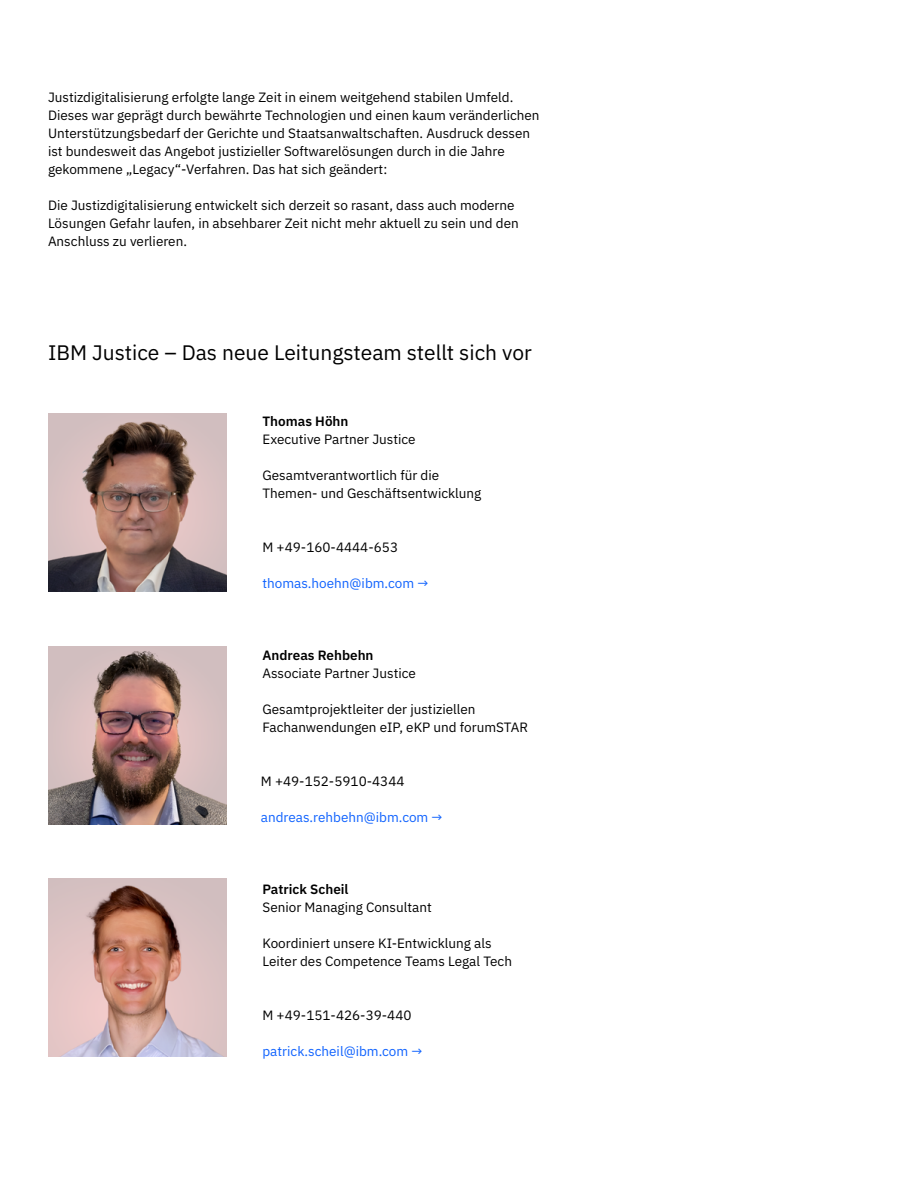
<style>
.page{position:relative;width:918px;height:1188px;background:#fff}
.page>*{position:absolute;margin:0;border:0;box-sizing:border-box;transform-origin:0 0}
.t1{font:21px "IBM Plex Sans";color:#000}
.t2{font:13.5px/18px "IBM Plex Sans";color:#000}
.t3{font:13.5px "IBM Plex Sans";color:#0f62fe}
.t4{font:13.5px "IBM Plex Sans Sm Bld";color:#000}
</style>
<div class="page">
<img style="left:48px;top:878px;width:178px;height:179px">
<img style="left:48px;top:413px;width:178px;height:179px">
<img style="left:48px;top:646px;width:178px;height:179px">
<p class="t2" style="left:48px;top:87px;width:493px">Justizdigitalisierung erfolgte lange Zeit in einem weitgehend stabilen Umfeld.<br>Dieses war geprägt durch bewährte Technologien und einen kaum veränderlichen Unterstützungsbedarf der Gerichte und Staatsanwaltschaften. Ausdruck dessen ist bundesweit das Angebot justizieller Softwarelösungen durch in die Jahre gekommene „Legacy“-Verfahren. Das hat sich geändert:</p>
<p class="t2" style="left:48px;top:195px;width:472px">Die Justizdigitalisierung entwickelt sich derzeit so rasant, dass auch moderne<br>Lösungen Gefahr laufen, in absehbarer Zeit nicht mehr aktuell zu sein und den<br>Anschluss zu verlieren.</p>
<h1 class="t1" style="left:48px;top:337px;width:485px">IBM Justice – Das neue Leitungsteam stellt sich vor</h1>
<p class="t4" style="left:263px;top:411px;width:88px">Thomas Höhn</p>
<p class="t2" style="left:263px;top:429px;width:155px">Executive Partner Justice</p>
<p class="t2" style="left:263px;top:465px;width:220px">Gesamtverantwortlich für die<br>Themen- und Geschäftsentwicklung</p>
<p class="t2" style="left:262px;top:537px;width:137px">M +49-160-4444-653</p>
<p class="t3" style="left:262px;top:573px;width:167px">thomas.hoehn@ibm.com →</p>
<p class="t4" style="left:263px;top:645px;width:113px">Andreas Rehbehn</p>
<p class="t2" style="left:263px;top:663px;width:155px">Associate Partner Justice</p>
<p class="t2" style="left:263px;top:699px;width:267px">Gesamtprojektleiter der justiziellen<br>Fachanwendungen eIP, eKP und forumSTAR</p>
<p class="t2" style="left:261px;top:771px;width:145px">M +49-152-5910-4344</p>
<p class="t3" style="left:261px;top:807px;width:183px">andreas.rehbehn@ibm.com →</p>
<p class="t4" style="left:263px;top:879px;width:88px">Patrick Scheil</p>
<p class="t2" style="left:263px;top:897px;width:171px">Senior Managing Consultant</p>
<p class="t2" style="left:263px;top:933px;width:251px">Koordiniert unsere KI-Entwicklung als<br>Leiter des Competence Teams Legal Tech</p>
<p class="t2" style="left:262px;top:1005px;width:151px">M +49-151-426-39-440</p>
<p class="t3" style="left:262px;top:1041px;width:162px">patrick.scheil@ibm.com →</p>
</div>
